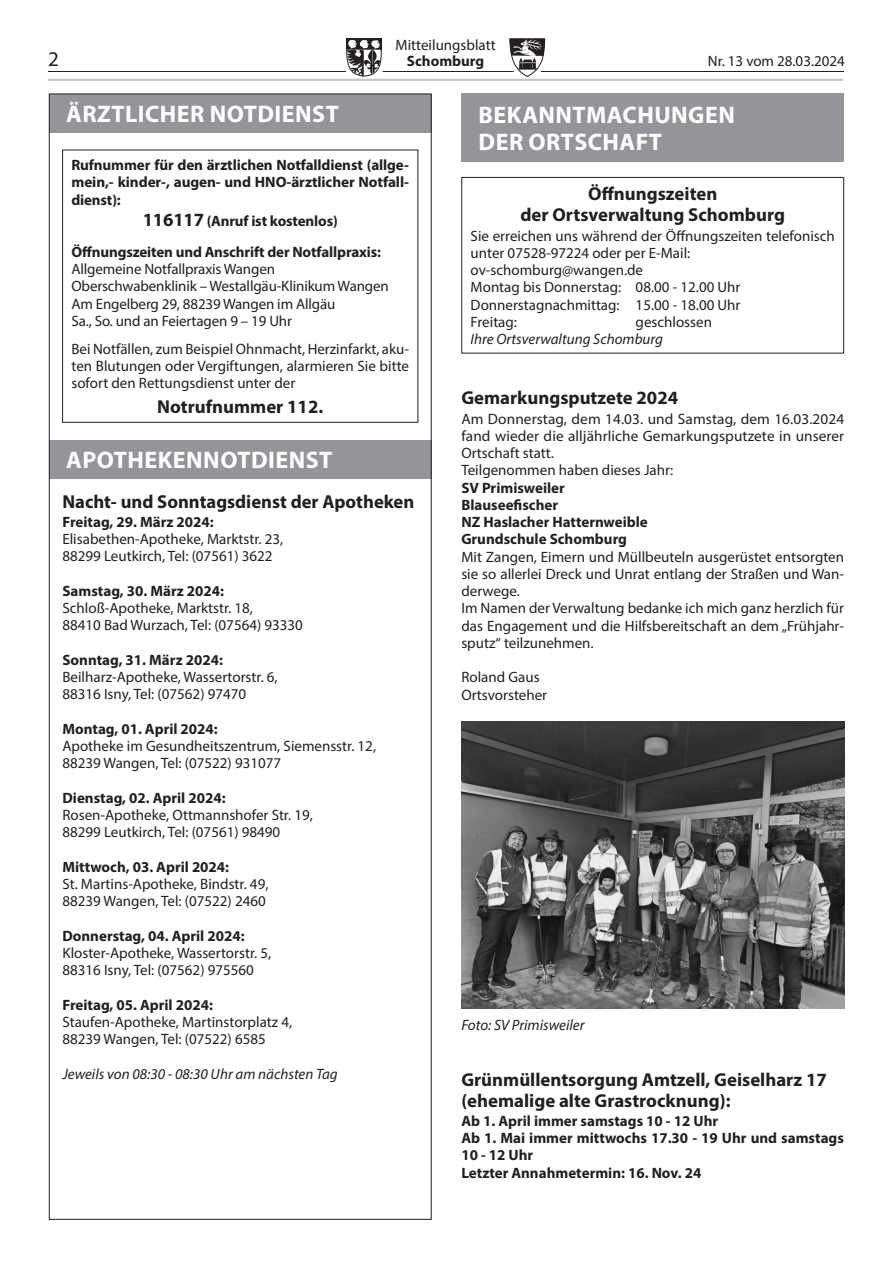
<style>
.page{position:relative;width:893px;height:1263px;background:#fff}
.page>*{position:absolute;margin:0;border:0;box-sizing:border-box;transform-origin:0 0}
.t1{font:700 24px/27px "Myriad Pro";letter-spacing:.02em;color:#fff}
.t2{font:21px "Myriad Pro";color:#231f20}
.t3{font:700 18.75px/21px "Myriad Pro";color:#231f20;text-align:center}
.t4{font:15px/17.2px "Myriad Pro";color:#231f20}
.t5{font:700 15px/17.2px "Myriad Pro";color:#231f20}
.t6{font:italic 15px "Myriad Pro";color:#231f20}
.s1{font-size:18.75px}
</style>
<div class="page">
<hr style="left:48px;top:71px;width:795px;height:1px;background:#231f20">
<svg style="left:346px;top:38px;width:36px;height:39px"></svg>
<svg style="left:509px;top:38px;width:36px;height:39px"></svg>
<hr style="left:48px;top:79px;width:795px;height:2px;background:#c7c8ca">
<div style="left:461px;top:93px;width:383px;height:68px;background:#939598"></div>
<div style="left:461px;top:177px;width:383px;height:176px;border:1px solid #231f20"></div>
<img style="left:461px;top:722px;width:383px;height:287px">
<div style="left:49px;top:94px;width:383px;height:38px;background:#939598"></div>
<div style="left:62px;top:150px;width:356px;height:273px;border:1px solid #231f20"></div>
<div style="left:49px;top:440px;width:383px;height:38px;background:#939598"></div>
<p class="t4" style="left:395px;top:36px;width:102px">Mitteilungsblatt</p>
<h2 class="t2" style="left:48px;top:46px;width:12px">2</h2>
<p class="t5" style="left:407px;top:52px;width:79px">Schomburg</p>
<p class="t4" style="left:708px;top:52px;width:139px">Nr. 13 vom 28.03.2024</p>
<h1 class="t1" style="left:479px;top:100px;width:258px">BEKANNTMACHUNGEN<br>DER ORTSCHAFT</h1>
<p class="t3" style="left:520px;top:183px;width:266px">Öffnungszeiten<br>der Ortsverwaltung Schomburg</p>
<p class="t4" style="left:471px;top:227px;width:366px">Sie erreichen uns während der Öffnungszeiten telefonisch unter 07528-97224 oder per E-Mail: ov-schomburg@wangen.de<br>Montag bis Donnerstag: 08.00 - 12.00 Uhr Donnerstagnachmittag: 15.00 - 18.00 Uhr<br>Freitag:</p>
<h1 class="t1" style="left:66px;top:100px;width:274px">ÄRZTLICHER NOTDIENST</h1>
<p class="t5" style="left:71px;top:156px;width:339px;text-align:justify">Rufnummer für den ärztlichen Notfalldienst (allge&shy;mein,- kinder-, augen- und HNO-ärztlicher Notfall&shy;dienst):</p>
<p class="t5" style="left:71px;top:205px;width:311px;line-height:30.8px;text-indent:71px"><span class="s1">116117</span> (Anruf ist kostenlos)<br>Öffnungszeiten und Anschrift der Notfallpraxis:</p>
<p class="t4" style="left:71px;top:260px;width:319px">Allgemeine Notfallpraxis Wangen Oberschwabenklinik – Westallgäu-Klinikum Wangen Am Engelberg 29, 88239 Wangen im Allgäu<br>Sa., So. und an Feiertagen 9 – 19 Uhr</p>
<p class="t4" style="left:71px;top:340px;width:339px;text-align:justify">Bei Notfällen, zum Beispiel Ohnmacht, Herzinfarkt, aku&shy;ten Blutungen oder Vergiftungen, alarmieren Sie bitte sofort den Rettungsdienst unter der</p>
<p class="t3" style="left:157px;top:396px;width:168px">Notrufnummer 112.</p>
<h1 class="t1" style="left:66px;top:446px;width:268px">APOTHEKENNOTDIENST</h1>
<p class="t3" style="left:62px;top:490px;width:353px">Nacht- und Sonntagsdienst der Apotheken</p>
<p class="t5" style="left:62px;top:513px;width:153px">Freitag, 29. März 2024:</p>
<p class="t4" style="left:62px;top:530px;width:222px">Elisabethen-Apotheke, Marktstr. 23,<br>88299 Leutkirch, Tel: (07561) 3622</p>
<p class="t5" style="left:62px;top:582px;width:163px">Samstag, 30. März 2024:</p>
<p class="t4" style="left:62px;top:599px;width:242px">Schloß-Apotheke, Marktstr. 18,<br>88410 Bad Wurzach, Tel: (07564) 93330</p>
<p class="t5" style="left:62px;top:651px;width:162px">Sonntag, 31. März 2024:</p>
<p class="t4" style="left:62px;top:668px;width:217px">Beilharz-Apotheke, Wassertorstr. 6,<br>88316 Isny, Tel: (07562) 97470</p>
<p class="t5" style="left:62px;top:720px;width:157px">Montag, 01. April 2024:</p>
<p class="t4" style="left:62px;top:737px;width:315px">Apotheke im Gesundheitszentrum, Siemensstr. 12,<br>88239 Wangen, Tel: (07522) 931077</p>
<p class="t5" style="left:62px;top:789px;width:165px">Dienstag, 02. April 2024:</p>
<p class="t4" style="left:62px;top:806px;width:252px">Rosen-Apotheke, Ottmannshofer Str. 19,<br>88299 Leutkirch, Tel: (07561) 98490</p>
<p class="t5" style="left:62px;top:858px;width:168px">Mittwoch, 03. April 2024:</p>
<p class="t4" style="left:62px;top:875px;width:208px">St. Martins-Apotheke, Bindstr. 49,<br>88239 Wangen, Tel: (07522) 2460</p>
<p class="t5" style="left:62px;top:927px;width:184px">Donnerstag, 04. April 2024:</p>
<p class="t4" style="left:62px;top:944px;width:210px">Kloster-Apotheke, Wassertorstr. 5,<br>88316 Isny, Tel: (07562) 975560</p>
<p class="t5" style="left:62px;top:996px;width:152px">Freitag, 05. April 2024:</p>
<p class="t4" style="left:62px;top:1013px;width:231px">Staufen-Apotheke, Martinstorplatz 4,<br>88239 Wangen, Tel: (07522) 6585</p>
<p class="t6" style="left:62px;top:1065px;width:277px">Jeweils von 08:30 - 08:30 Uhr am nächsten Tag</p>
<p class="t4" style="left:636px;top:313px;width:78px">geschlossen</p>
<p class="t6" style="left:471px;top:330px;width:194px">Ihre Ortsverwaltung Schomburg</p>
<p class="t3" style="left:461px;top:387px;width:218px">Gemarkungsputzete 2024</p>
<p class="t4" style="left:461px;top:410px;width:384px">Am Donnerstag, dem 14.03. und Samstag, dem 16.03.2024 fand wieder die alljährliche Gemarkungsputzete in unserer Ortschaft statt.<br>Teilgenommen haben dieses Jahr:</p>
<p class="t5" style="left:461px;top:478px;width:188px">SV Primisweiler<br>Blauseefischer<br>NZ Haslacher Hatternweible<br>Grundschule Schomburg</p>
<p class="t4" style="left:461px;top:548px;width:384px">Mit Zangen, Eimern und Müllbeuteln ausgerüstet entsorgten sie so allerlei Dreck und Unrat entlang der Straßen und Wan&shy;derwege.<br>Im Namen der Verwaltung bedanke ich mich ganz herzlich für das Engagement und die Hilfsbereitschaft an dem „Frühjahr&shy;sputz“ teilzunehmen.</p>
<p class="t4" style="left:461px;top:669px;width:87px">Roland Gaus<br>Ortsvorsteher</p>
<p class="t6" style="left:461px;top:1016px;width:125px">Foto: SV Primisweiler</p>
<p class="t3" style="left:461px;top:1068px;width:367px;text-align:left">Grünmüllentsorgung Amtzell, Geiselharz 17 (ehemalige alte Grastrocknung):</p>
<p class="t5" style="left:461px;top:1112px;width:384px">Ab 1. April immer samstags 10 - 12 Uhr<br>Ab 1. Mai immer mittwochs 17.30 - 19 Uhr und samstags<br>10 - 12 Uhr<br>Letzter Annahmetermin: 16. Nov. 24</p>
</div>
